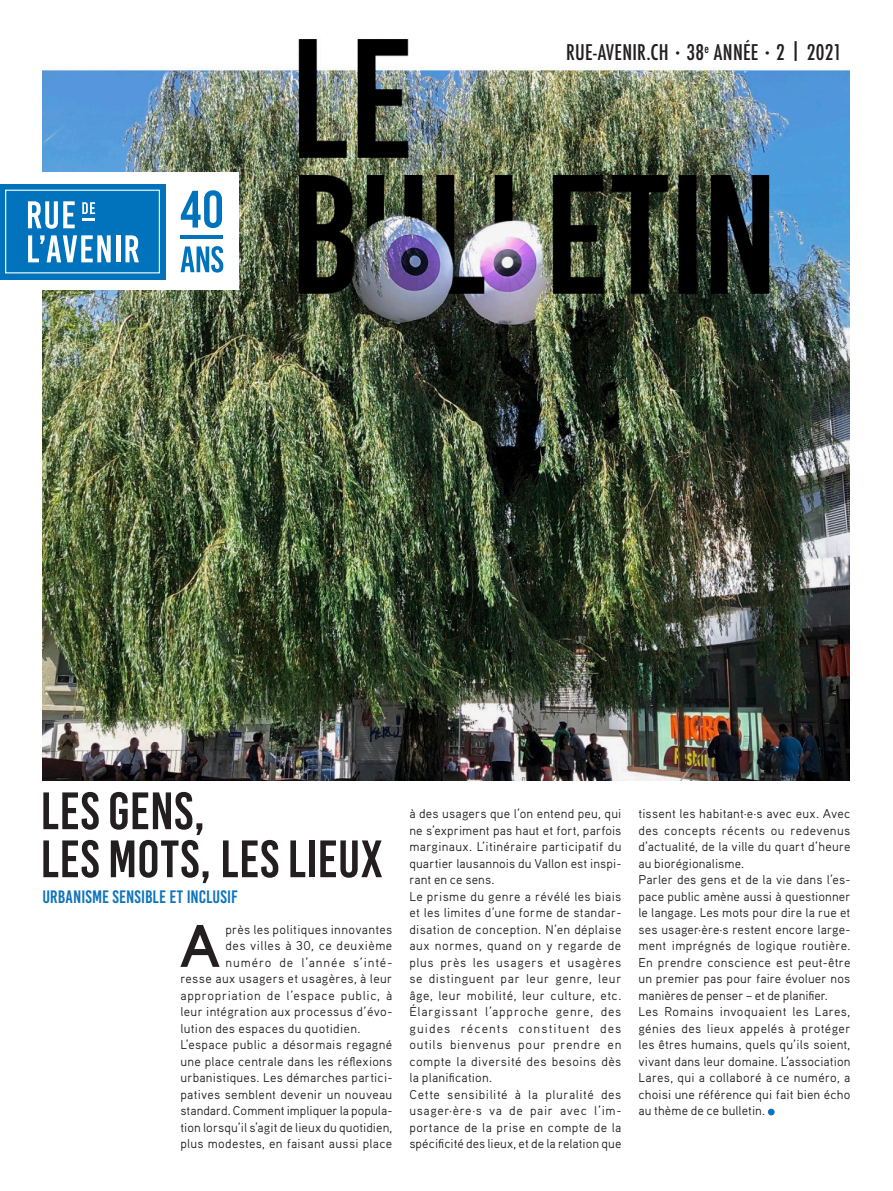
<style>
.page{position:relative;width:893px;height:1191px;background:#fff}
.page>*{position:absolute;margin:0;border:0;box-sizing:border-box;transform-origin:0 0}
.Edito_intro_lettrine{font:700 60px "Aaux Pro";color:#231f20}
._02_titre_bebas_35{font:52.5px/48px "Bebas Kai";letter-spacing:.01em;color:#231f20}
.t1{font:500 condensed 21px "Futura";letter-spacing:.01em;color:#231f20}
.soustitre_bebas_12_C{font:18px "Bebas Kai";letter-spacing:.01em;color:#1074bc}
.Edito_courant_8_5_11{font:12.75px/16.5px "Aaux Pro";letter-spacing:.01em;color:#231f20;text-align:justify}
.Edito_intro_lettrine-2{font:12.75px "Aaux Pro";letter-spacing:.03em;color:#231f20}
.Edito_intro_lettrine-3{font:12.75px "Aaux Pro";letter-spacing:.055em;color:#231f20}
.Edito_intro_lettrine-4{font:12.75px "Aaux Pro";letter-spacing:.075em;color:#231f20}
.s1{font-size:10.5px}
</style>
<div class="page">
<img style="left:43px;top:39px;width:807px;height:741px">
<div style="left:768px;top:1108px;width:7px;height:7px;background:#1074bc;border-radius:50%"></div>
<div style="left:0;top:173px;width:238px;height:117px;background:#fff"></div>
<div style="left:0;top:184px;width:166px;height:95px;background:#0073bc"></div>
<svg style="left:5px;top:190px;width:138px;height:83px"></svg>
<svg style="left:180px;top:190px;width:42px;height:38px"></svg>
<hr style="left:181px;top:235px;width:42px;height:3px;background:#0073bc">
<svg style="left:180px;top:246px;width:43px;height:26px"></svg>
<p class="t1" style="left:566px;top:39px;width:277px">RUE-AVENIR.CH <span class="s1">•</span> 38<sup>e</sup> ANNÉE <span class="s1">•</span> 2 | 2021</p>
<p class="_02_titre_bebas_35" style="left:40px;top:787px;width:344px">LES GENS,<br>LES MOTS, LES LIEUX</p>
<p class="soustitre_bebas_12_C" style="left:43px;top:887px;width:197px">URBANISME SENSIBLE ET INCLUSIF</p>
<p class="Edito_intro_lettrine" style="left:180px;top:907px;width:42px">A</p>
<p class="Edito_intro_lettrine-2" style="left:225px;top:921px;width:169px">près les politiques innovantes</p>
<p class="Edito_intro_lettrine-2" style="left:225px;top:938px;width:169px">des villes à 30, ce deuxième</p>
<p class="Edito_intro_lettrine-4" style="left:225px;top:954px;width:169px">numéro de l’année s’inté-</p>
<p class="Edito_intro_lettrine-2" style="left:180px;top:971px;width:213px">resse aux usagers et usagères, à leur</p>
<p class="Edito_intro_lettrine-3" style="left:180px;top:987px;width:214px">appropriation de l’espace public, à</p>
<p class="Edito_intro_lettrine-2" style="left:180px;top:1004px;width:214px">leur intégration aux processus d’évo-</p>
<p class="Edito_intro_lettrine-2" style="left:180px;top:1020px;width:182px">lution des espaces du quotidien.</p>
<p class="Edito_courant_8_5_11" style="left:180px;top:1036px;width:214px">L’espace public a désormais regagné une place centrale dans les réflexions urbanistiques. Les démarches partici&shy;patives semblent devenir un nouveau standard. Comment impliquer la popula&shy;tion lorsqu’il s’agit de lieux du quotidien, plus modestes, en faisant aussi place</p>
<p class="Edito_courant_8_5_11" style="left:409px;top:805px;width:214px">à des usagers que l’on entend peu, qui ne s’expriment pas haut et fort, parfois marginaux. L’itinéraire participatif du quartier lausannois du Vallon est inspi&shy;rant en ce sens.</p>
<p class="Edito_courant_8_5_11" style="left:409px;top:887px;width:214px">Le prisme du genre a révélé les biais et les limites d’une forme de standar&shy;disation de conception. N’en déplaise aux normes, quand on y regarde de plus près les usagers et usagères se distinguent par leur genre, leur âge, leur mobilité, leur culture, etc.<br>Élargissant l’approche genre, des guides récents constituent des outils bienvenus pour prendre en compte la diversité des besoins dès la planification.</p>
<p class="Edito_courant_8_5_11" style="left:409px;top:1085px;width:214px">Cette sensibilité à la pluralité des usager·ère·s va de pair avec l’im&shy;portance de la prise en compte de la spécificité des lieux, et de la relation que</p>
<p class="Edito_courant_8_5_11" style="left:638px;top:805px;width:214px">tissent les habitant·e·s avec eux. Avec des concepts récents ou redevenus d’actualité, de la ville du quart d’heure au biorégionalisme.</p>
<p class="Edito_courant_8_5_11" style="left:638px;top:871px;width:214px">Parler des gens et de la vie dans l’es&shy;pace public amène aussi à questionner le langage. Les mots pour dire la rue et ses usager·ère·s restent encore large&shy;ment imprégnés de logique routière.<br>En prendre conscience est peut-être un premier pas pour faire évoluer nos manières de penser – et de planifier.</p>
<p class="Edito_courant_8_5_11" style="left:638px;top:1003px;width:214px">Les Romains invoquaient les Lares, génies des lieux appelés à protéger les êtres humains, quels qu’ils soient, vivant dans leur domaine. L’association Lares, qui a collaboré à ce numéro, a choisi une référence qui fait bien écho au thème de ce bulletin.</p>
</div>
